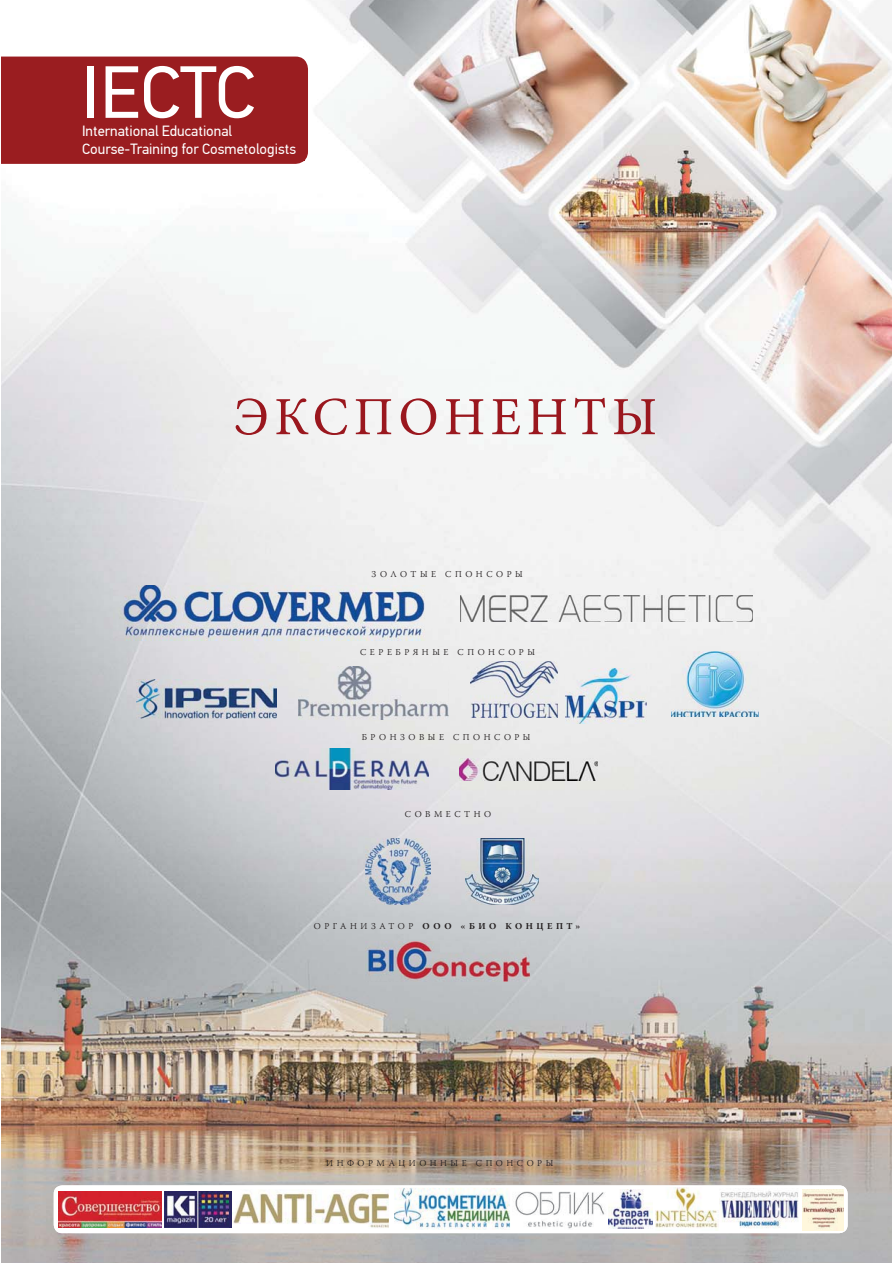
<style>
.page{position:relative;width:893px;height:1263px;background:#fff}
.page>*{position:absolute;margin:0;border:0;box-sizing:border-box;transform-origin:0 0}
.t1{font:74.1px "PF Din Text Pro";color:#fff}
.t2{font:53.85px "Minion Pro";letter-spacing:.1em;color:#9a171e}
.t3{font:14.85px/17.7px "PF Din Text Pro";color:#fff}
.t4{font:300 9px "Warnock Pro";letter-spacing:.39em;color:#231f20}
.t5{font:700 9px "Warnock Pro";letter-spacing:.395em;color:#231f20}
.s1{font-weight:300}
</style>
<div class="page">
<img style="left:1px;top:0;width:890px;height:1263px">
<img style="left:365px;top:942px;width:164px;height:40px">
<img style="left:113px;top:585px;width:317px;height:55px">
<img style="left:460px;top:595px;width:292px;height:27px">
<img style="left:136px;top:679px;width:140px;height:40px">
<img style="left:470px;top:661px;width:88px;height:57px">
<img style="left:566px;top:669px;width:81px;height:54px">
<img style="left:671px;top:651px;width:87px;height:66px">
<img style="left:459px;top:759px;width:138px;height:22px">
<img style="left:275px;top:748px;width:154px;height:41px">
<img style="left:365px;top:838px;width:65px;height:67px">
<img style="left:465px;top:839px;width:74px;height:66px">
<img style="left:298px;top:666px;width:150px;height:54px">
<div style="left:54px;top:1185px;width:793px;height:48px;background:#fff;border-radius:8px"></div>
<img style="left:231px;top:1190px;width:158px;height:38px">
<img style="left:165px;top:1191px;width:66px;height:37px">
<img style="left:58px;top:1191px;width:104px;height:36px">
<img style="left:394px;top:1188px;width:188px;height:41px">
<svg style="left:582px;top:1189px;width:71px;height:40px"></svg>
<img style="left:608px;top:1190px;width:44px;height:38px">
<img style="left:718px;top:1191px;width:81px;height:38px">
<img style="left:655px;top:1187px;width:63px;height:44px">
<img style="left:802px;top:1189px;width:41px;height:41px">
<div style="left:1px;top:57px;width:307px;height:107px;background:#9a1d20"></div>
<div style="left:82px;top:125px;width:222px;height:36px;background:#9a1d20"></div>
<div style="left:82px;top:62px;width:196px;height:58px;background:#9a1d20"></div>
<h1 class="t1" style="left:82px;top:62px;width:174px">IECTC</h1>
<h3 class="t3" style="left:82px;top:124px;width:216px">International Educational<br>Course-Training for Cosmetologists</h3>
<h2 class="t2" style="left:234px;top:384px;width:424px">ЭКСПОНЕНТЫ</h2>
<p class="t4" style="left:372px;top:568px;width:153px">ЗОЛОТЫЕ СПОНСОРЫ</p>
<p class="t4" style="left:360px;top:647px;width:176px">СЕРЕБРЯНЫЕ СПОНСОРЫ</p>
<p class="t4" style="left:362px;top:731px;width:170px">БРОНЗОВЫЕ СПОНСОРЫ</p>
<p class="t4" style="left:405px;top:809px;width:88px">СОВМЕСТНО</p>
<p class="t5" style="left:314px;top:921px;width:268px"><span class="s1">ОРГАНИЗАТОР</span> ООО «БИО КОНЦЕПТ»</p>
<p class="t4" style="left:326px;top:1158px;width:228px">ИНФОРМАЦИОННЫЕ СПОНСОРЫ</p>
</div>
